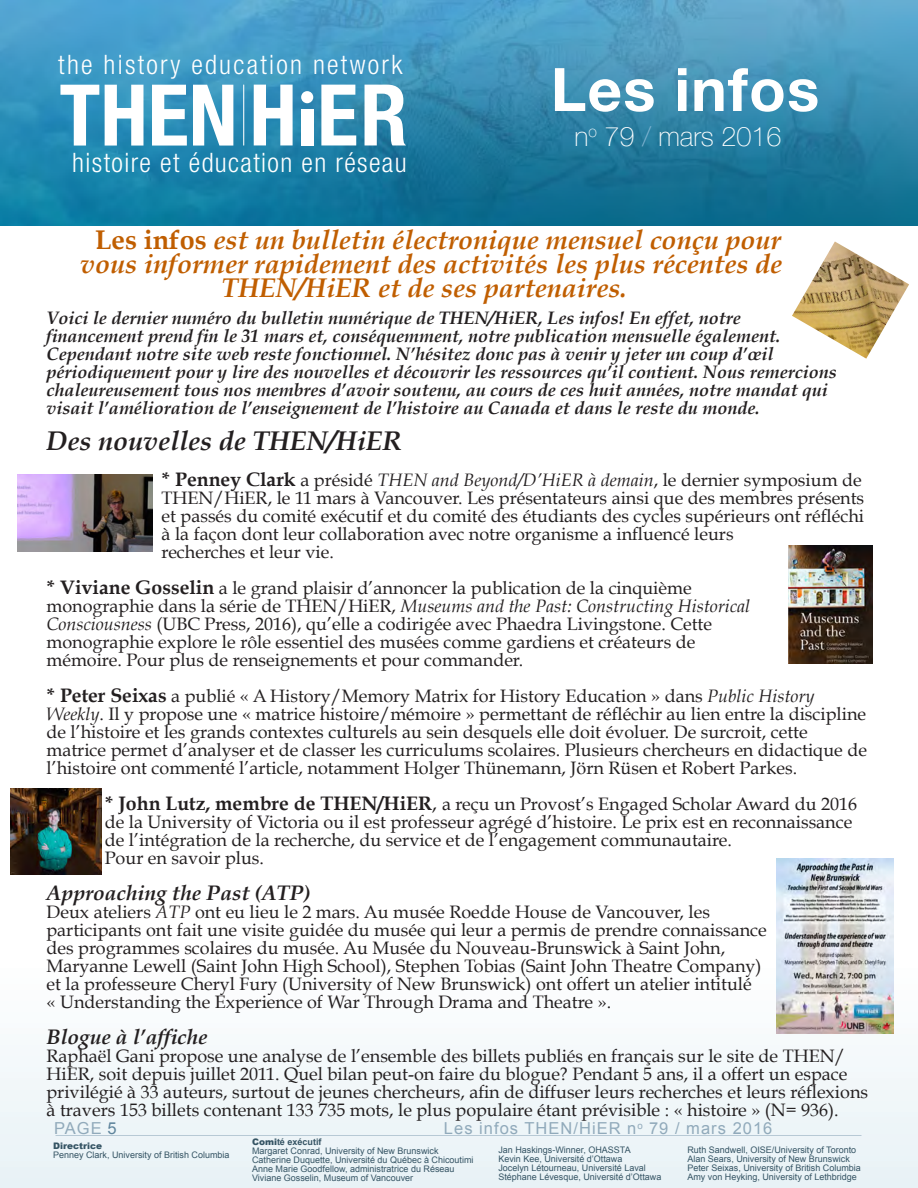
<style>
.page{position:relative;width:918px;height:1188px;background:#fff}
.page>*{position:absolute;margin:0;border:0;box-sizing:border-box;transform-origin:0 0}
.t1{font:700 condensed 85.2px "Helvetica Neue";color:#fff}
.t2{font:700 60px "Helvetica Neue";letter-spacing:.02em;color:#fff}
.t3{font:italic 700 27px/24px "Book Antiqua";color:#c05e00;text-align:center}
.t4{font:italic 700 27px "Book Antiqua";color:#231f20}
.t5{font:100 27px "Helvetica Neue";color:#fff}
.t6{font:300 condensed 26.85px "Helvetica Neue";letter-spacing:.05em;color:#fff}
.t7{font:300 condensed 26.85px "Helvetica Neue";letter-spacing:.07em;color:#fff}
.t8{font:italic 700 21px "Book Antiqua";color:#231f20}
.t9{font:18px/18px "Book Antiqua";color:#231f20}
.t10{font:italic 700 18px/18px "Book Antiqua";color:#231f20}
.t11{font:16.5px "Arial";letter-spacing:.06em;color:#91aabb}
.t12{font:9px/9px "Arial";color:#355464}
.t13{font:900 9px "Arial";color:#355464}
.s1{color:#7fb3d1}
.s2{font-style:normal}
.s3{font-weight:700;font-size:19.5px}
.s4{font-style:italic}
.s5{font-size:19.5px}
.s6{color:#5e849c}
.s7{font-weight:900}
.s8{font-weight:700}
</style>
<div class="page">
<div style="left:0;top:963px;width:918px;height:225px;background:#f2f7f9"></div>
<hr style="left:56px;top:1135px;width:805px;height:1px;background:#003b62">
<img style="left:0;top:0;width:918px;height:226px">
<hr style="left:243px;top:85px;width:1px;height:60px;background:#fff">
<div style="left:301px;top:109px;width:12px;height:36px;background:#fff"></div>
<div style="left:301px;top:91px;width:12px;height:12px;background:#fff;border-radius:50%"></div>
<img style="left:792px;top:242px;width:117px;height:117px">
<img style="left:18px;top:474px;width:135px;height:77px">
<img style="left:788px;top:545px;width:84px;height:119px">
<img style="left:11px;top:788px;width:91px;height:87px">
<img style="left:777px;top:858px;width:117px;height:175px">
<h3 class="t7" style="left:58px;top:49px;width:346px">the history education network</h3>
<h1 class="t1" style="left:59px;top:64px;width:350px">THENH ER</h1>
<h3 class="t6" style="left:72px;top:147px;width:336px">histoire et éducation en réseau</h3>
<h2 class="t2" style="left:551px;top:52px;width:270px">Les infos</h2>
<h3 class="t5" style="left:574px;top:120px;width:209px">n<sup>o</sup> 79 <span class="s1">/</span> mars 2016</h3>
<h3 class="t3" style="left:80px;top:229px;width:703px"><span class="s2">Les infos</span> est un bulletin électronique mensuel conçu pour vous informer rapidement des activités les plus récentes de<br>THEN/HiER et de ses partenaires.</h3>
<p class="t10" style="left:46px;top:309px;width:792px">Voici le dernier numéro du bulletin numérique de THEN/HiER, Les infos! En effet, notre financement prend fin le 31 mars et, conséquemment, notre publication mensuelle également.<br>Cependant notre site web reste fonctionnel. N’hésitez donc pas à venir y jeter un coup d’œil périodiquement pour y lire des nouvelles et découvrir les ressources qu’il contient. Nous remercions chaleureusement tous nos membres d’avoir soutenu, au cours de ces huit années, notre mandat qui visait l’amélioration de l’enseignement de l’histoire au Canada et dans le reste du monde.</p>
<h3 class="t4" style="left:46px;top:425px;width:357px">Des nouvelles de THEN/HiER</h3>
<p class="t9" style="left:162px;top:471px;width:704px"><span class="s3">* Penney Clark</span> a présidé <span class="s4">THEN and Beyond/D’HiER à demain</span>, le dernier symposium de THEN/HiER, le 11 mars à Vancouver. Les présentateurs ainsi que des membres présents et passés du comité exécutif et du comité des étudiants des cycles supérieurs ont réfléchi à la façon dont leur collaboration avec notre organisme a influencé leurs<br>recherches et leur vie.</p>
<p class="t9" style="left:46px;top:579px;width:705px"><span class="s3">* Viviane Gosselin</span> a le grand plaisir d’annoncer la publication de la cinquième monographie dans la série de THEN/HiER, <span class="s4">Museums and the Past: Constructing Historical Consciousness</span> (UBC Press, 2016), qu’elle a codirigée avec Phaedra Livingstone. Cette monographie explore le rôle essentiel des musées comme gardiens et créateurs de mémoire. Pour plus de renseignements et pour commander.</p>
<p class="t9" style="left:46px;top:687px;width:822px"><span class="s3">* Peter Seixas</span> a publié « A History/Memory Matrix for History Education » dans <span class="s4">Public History Weekly</span>. Il y propose une « matrice histoire/mémoire » permettant de réfléchir au lien entre la discipline de l’histoire et les grands contextes culturels au sein desquels elle doit évoluer. De surcroit, cette matrice permet d’analyser et de classer les curriculums scolaires. Plusieurs chercheurs en didactique de l’histoire ont commenté l’article, notamment Holger Thünemann, Jörn Rüsen et Robert Parkes.</p>
<p class="t9" style="left:105px;top:795px;width:754px"><span class="s3">* John Lutz, membre de THEN/HiER</span><span class="s5">,</span> a reçu un Provost’s Engaged Scholar Award du 2016 de la University of Victoria ou il est professeur agrégé d’histoire. Le prix est en reconnaissance de l’intégration de la recherche, du service et de l’engagement communautaire.<br>Pour en savoir plus.</p>
<p class="t8" style="left:46px;top:881px;width:266px">Approaching the Past (ATP)</p>
<p class="t9" style="left:46px;top:903px;width:722px">Deux ateliers <span class="s4">ATP</span> ont eu lieu le 2 mars. Au musée Roedde House de Vancouver, les participants ont fait une visite guidée du musée qui leur a permis de prendre connaissance des programmes scolaires du musée. Au Musée du Nouveau-Brunswick à Saint John, Maryanne Lewell (Saint John High School), Stephen Tobias (Saint John Theatre Company) et la professeure Cheryl Fury (University of New Brunswick) ont offert un atelier intitulé<br>« Understanding the Experience of War Through Drama and Theatre ».</p>
<p class="t8" style="left:46px;top:1025px;width:163px">Blogue à l’affiche</p>
<p class="t9" style="left:46px;top:1047px;width:823px">Raphaël Gani propose une analyse de l’ensemble des billets publiés en français sur le site de THEN/ HiER, soit depuis juillet 2011. Quel bilan peut-on faire du blogue? Pendant 5 ans, il a offert un espace privilégié à 33 auteurs, surtout de jeunes chercheurs, afin de diffuser leurs recherches et leurs réflexions à travers 153 billets contenant 133 735 mots, le plus populaire étant prévisible : « histoire » (N= 936).</p>
<p class="t13" style="left:53px;top:1140px;width:51px">Directrice</p>
<p class="t12" style="left:53px;top:1151px;width:178px">Penney Clark, University of British Columbia</p>
<p class="t11" style="left:54px;top:1119px;width:64px">PAGE <span class="s6">5</span></p>
<p class="t11" style="left:444px;top:1119px;width:330px">Les infos THEN/HiER n<sup>o</sup> 79 / mars 2016</p>
<p class="t12" style="left:252px;top:1137px;width:223px"><span class="s7">Comi</span><span class="s8">té exécutif<br></span>Margaret Conrad, University of New Brunswick Catherine Duquette, Université du Québec à Chicoutimi Anne Marie Goodfellow, administratrice du Réseau Viviane Gosselin, Museum of Vancouver</p>
<p class="t12" style="left:498px;top:1146px;width:165px">Jan Haskings-Winner, OHASSTA<br>Kevin Kee, Université d’Ottawa<br>Jocelyn Létourneau, Université Laval Stéphane Lévesque, Université d’Ottawa</p>
<p class="t12" style="left:687px;top:1145px;width:175px">Ruth Sandwell, OISE/University of Toronto Alan Sears, University of New Brunswick Peter Seixas, University of British Columbia Amy von Heyking, University of Lethbridge</p>
</div>
